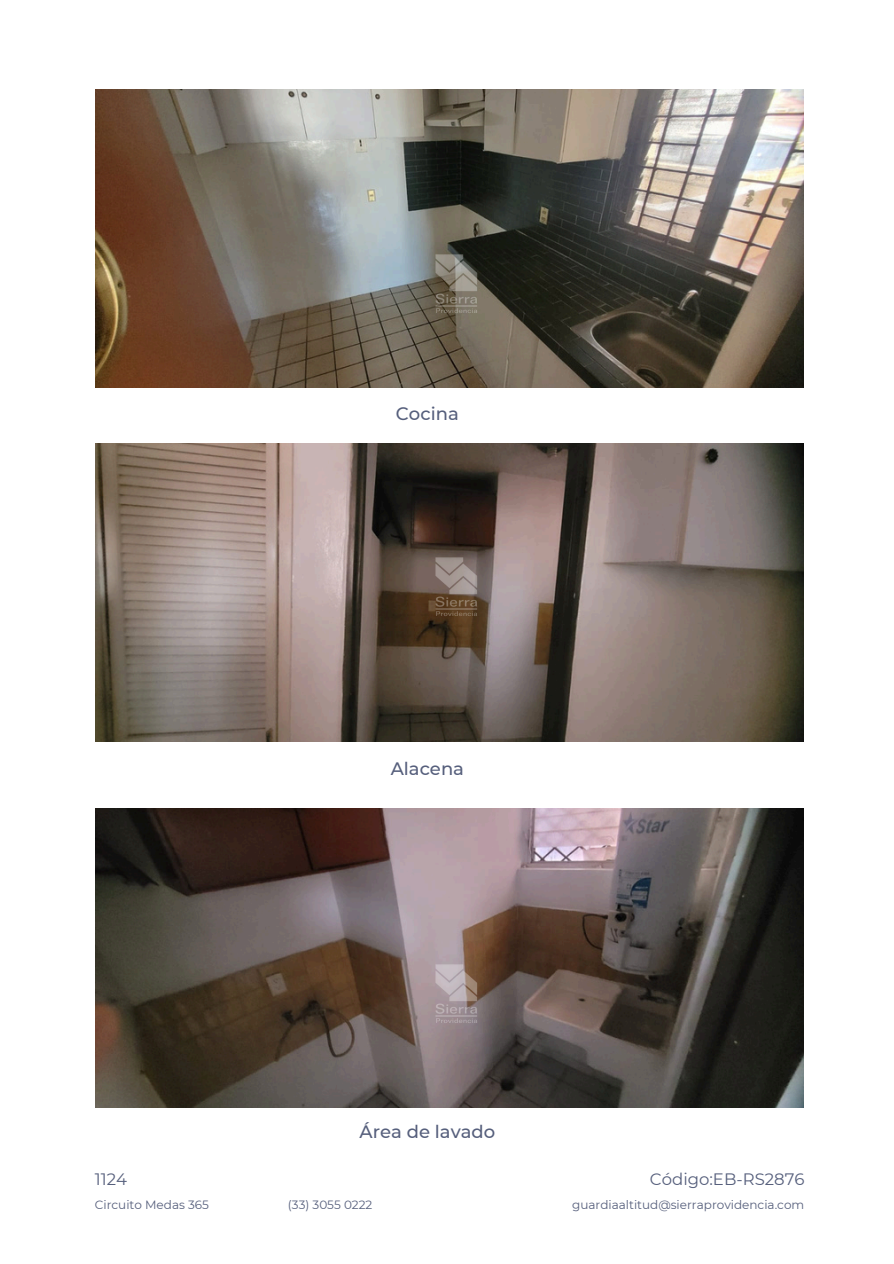
<style>
.page{position:relative;width:894px;height:1264px;background:#fff}
.page>*{position:absolute;margin:0;border:0;box-sizing:border-box;transform-origin:0 0}
.t1{font:500 18px "Montserrat";color:#565f7c}
.t2{font:16.5px "Montserrat";color:#565f7c}
.t3{font:12px "Montserrat";color:#565f7c}
</style>
<div class="page">
<img style="left:95px;top:89px;width:708px;height:298px">
<img style="left:95px;top:443px;width:708px;height:298px">
<img style="left:95px;top:809px;width:708px;height:298px">
<img style="left:427px;top:248px;width:54px;height:72px">
<img style="left:427px;top:550px;width:54px;height:72px">
<img style="left:427px;top:957px;width:54px;height:72px">
<h1 class="t1" style="left:396px;top:403px;width:64px">Cocina</h1>
<p class="t1" style="left:390px;top:757px;width:75px">Alacena</p>
<p class="t1" style="left:359px;top:1120px;width:137px">Área de lavado</p>
<p class="t2" style="left:95px;top:1169px;width:34px">1124</p>
<p class="t2" style="left:649px;top:1169px;width:156px">Código:EB-RS2876</p>
<h1 class="t3" style="left:95px;top:1197px;width:116px">Circuito Medas 365</h1>
<p class="t3" style="left:288px;top:1197px;width:86px">(33) 3055 0222</p>
<p class="t3" style="left:572px;top:1197px;width:233px">guardiaaltitud@sierraprovidencia.com</p>
</div>
